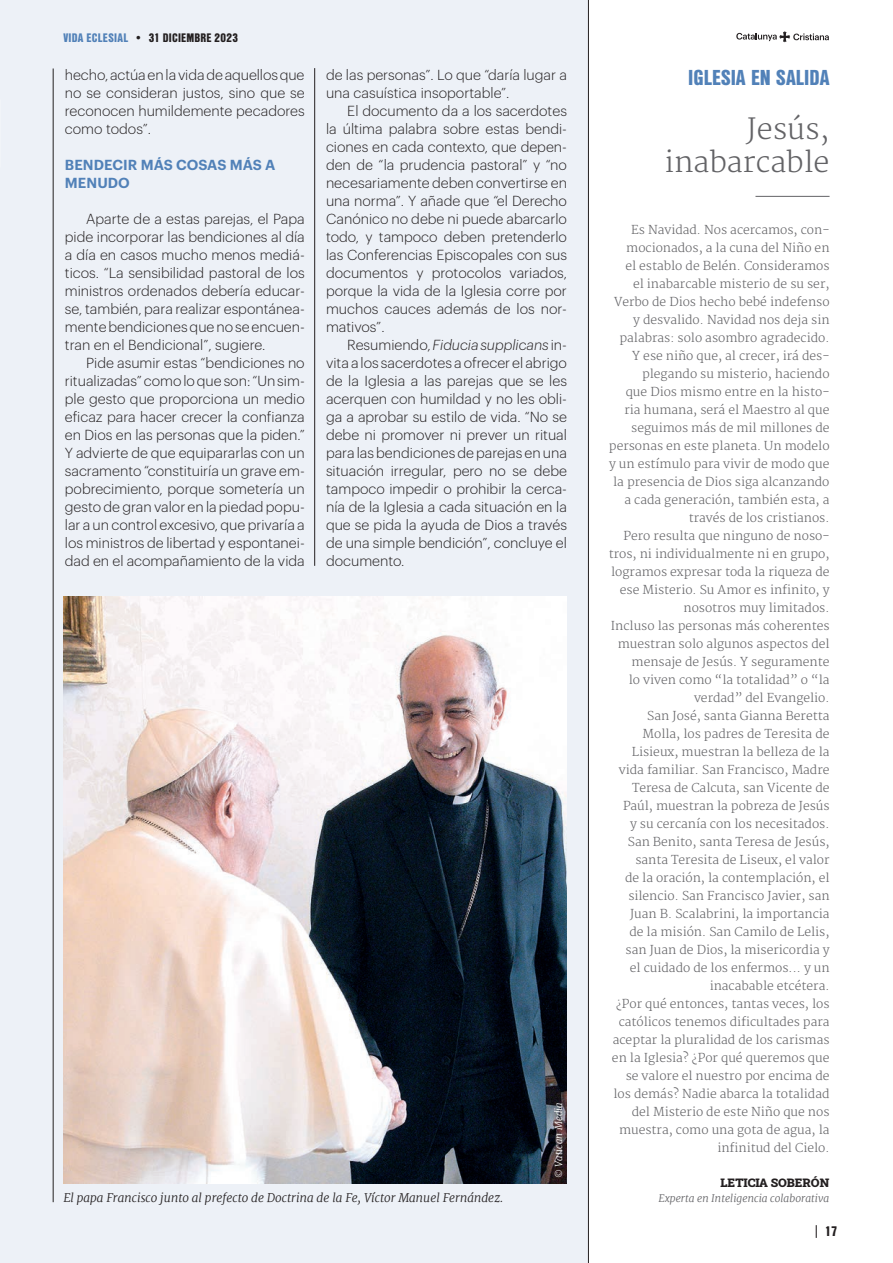
<style>
.page{position:relative;width:893px;height:1263px;background:#edf1f7}
.page>*{position:absolute;margin:0;border:0;box-sizing:border-box;transform-origin:0 0}
.TITULO_ESGLESIA_EN_SORTIDA{font:300 28.5px/33px "Merriweather";color:#636366;text-align:right}
.HEADER_ESGLESIA_SORTIDA{font:900 21px "Nimbus San Con LOT";color:#5181b8}
.TEXTO_PPAL_ESP_V_E{font:300 14.25px/18px "Graphik";color:#231f20;text-align:justify}
.TEXTO_PPAL_CAT_V_E{font:600 14.25px/18px "Graphik";letter-spacing:.005em;color:#5181b8}
.t1{font:900 13.5px "Nimbus San Con LOT";color:#231f20}
.TXT_ESGLESIA_ENSORTIDA{font:300 12px/18px "Merriweather";color:#636366;text-align:right}
.PEU_FOTO{font:italic 300 12px "Merriweather";color:#231f20}
.t2{font:900 12px "Nimbus San Con LOT";letter-spacing:.02em;color:#231f20}
.NOM_REDACTORS{font:12px "Roboto Slab";color:#231f20}
.CARREC_REDACTORS{font:italic 300 10.5px "Merriweather";color:#636366}
.CODINACHPETIT{font:italic 300 9.75px "Merriweather";letter-spacing:.01em;color:#fff}
.s1{color:#5181b8}
.s2{font-style:italic}
</style>
<div class="page">
<div style="left:588px;top:0;width:305px;height:1263px;background:#fff"></div>
<hr style="left:588px;top:0;width:1px;height:1263px;background:#231f20">
<svg style="left:736px;top:31px;width:93px;height:11px"></svg>
<hr style="left:755px;top:196px;width:74px;height:1px;background:#636366">
<img style="left:63px;top:596px;width:504px;height:588px">
<hr style="left:53px;top:69px;width:1px;height:1133px;background:#231f20">
<hr style="left:314px;top:68px;width:1px;height:498px;background:#231f20">
<svg style="left:816px;top:1225px;width:1px;height:13px"></svg>
<p class="t2" style="left:63px;top:28px;width:176px"><span class="s1">VIDA ECLESIAL</span> • 31 DICIEMBRE 2023</p>
<p class="TEXTO_PPAL_ESP_V_E" style="left:65px;top:65px;width:241px">hecho, actúa en la vida de aquellos que no se consideran justos, sino que se reconocen humildemente pecadores como todos”.</p>
<p class="TEXTO_PPAL_CAT_V_E" style="left:65px;top:154px;width:212px">BENDECIR MÁS COSAS MÁS A<br>MENUDO</p>
<p class="TEXTO_PPAL_ESP_V_E" style="left:65px;top:208px;width:241px;text-indent:21px">Aparte de a estas parejas, el Papa pide incorporar las bendiciones al día a día en casos mucho menos mediá&shy;ticos. “La sensibilidad pastoral de los ministros ordenados debería educar&shy;se, también, para realizar espontánea&shy;mente bendiciones que no se encuen&shy;tran en el Bendicional”, sugiere.</p>
<p class="TEXTO_PPAL_ESP_V_E" style="left:65px;top:352px;width:241px;text-indent:21px">Pide asumir estas “bendiciones no ritualizadas” como lo que son: “Un sim&shy;ple gesto que proporciona un medio eficaz para hacer crecer la confianza en Dios en las personas que la piden.” Y advierte de que equipararlas con un sacramento “constituiría un grave em&shy;pobrecimiento, porque sometería un gesto de gran valor en la piedad popu&shy;lar a un control excesivo, que privaría a los ministros de libertad y espontanei&shy;dad en el acompañamiento de la vida</p>
<p class="TEXTO_PPAL_ESP_V_E" style="left:326px;top:64px;width:242px">de las personas”. Lo que “daría lugar a una casuística insoportable”.</p>
<p class="TEXTO_PPAL_ESP_V_E" style="left:326px;top:100px;width:242px;text-indent:21px">El documento da a los sacerdotes la última palabra sobre estas bendi&shy;ciones en cada contexto, que depen&shy;den de “la prudencia pastoral” y “no necesariamente deben convertirse en una norma”. Y añade que “el Derecho Canónico no debe ni puede abarcarlo todo, y tampoco deben pretenderlo las Conferencias Episcopales con sus documentos y protocolos variados, porque la vida de la Iglesia corre por muchos cauces además de los nor&shy;mativos”.</p>
<p class="TEXTO_PPAL_ESP_V_E" style="left:326px;top:334px;width:242px;text-indent:21px">Resumiendo, <span class="s2">Fiducia supplicans</span> in&shy;vita a los sacerdotes a ofrecer el abrigo de la Iglesia a las parejas que se les acerquen con humildad y no les obli&shy;ga a aprobar su estilo de vida. “No se debe ni promover ni prever un ritual para las bendiciones de parejas en una situación irregular, pero no se debe tampoco impedir o prohibir la cerca&shy;nía de la Iglesia a cada situación en la que se pida la ayuda de Dios a través de una simple bendición”, concluye el documento.</p>
<p class="CODINACHPETIT" style="left:553px;top:1177px;width:77px;rotate:-90deg">© Vatican Media</p>
<p class="PEU_FOTO" style="left:63px;top:1190px;width:441px">El papa Francisco junto al prefecto de Doctrina de la Fe, Víctor Manuel Fernández.</p>
<p class="HEADER_ESGLESIA_SORTIDA" style="left:688px;top:61px;width:143px">IGLESIA EN SALIDA</p>
<p class="TITULO_ESGLESIA_EN_SORTIDA" style="left:664px;top:114px;width:167px">Jesús, inabarcable</p>
<p class="TXT_ESGLESIA_ENSORTIDA" style="left:614px;top:221px;width:217px">Es Navidad. Nos acercamos, con&shy;mocionados, a la cuna del Niño en el establo de Belén. Consideramos el inabarcable misterio de su ser, Verbo de Dios hecho bebé indefenso y desvalido. Navidad nos deja sin palabras: solo asombro agradecido.</p>
<p class="TXT_ESGLESIA_ENSORTIDA" style="left:609px;top:347px;width:222px">Y ese niño que, al crecer, irá des&shy;plegando su misterio, haciendo<br>que Dios mismo entre en la histo&shy;ria humana, será el Maestro al que seguimos más de mil millones de personas en este planeta. Un modelo y un estímulo para vivir de modo que la presencia de Dios siga alcanzando a cada generación, también esta, a través de los cristianos.</p>
<p class="TXT_ESGLESIA_ENSORTIDA" style="left:609px;top:527px;width:222px">Pero resulta que ninguno de noso&shy;tros, ni individualmente ni en grupo, logramos expresar toda la riqueza de ese Misterio. Su Amor es infinito, y nosotros muy limitados.</p>
<p class="TXT_ESGLESIA_ENSORTIDA" style="left:611px;top:617px;width:220px">Incluso las personas más coherentes muestran solo algunos aspectos del mensaje de Jesús. Y seguramente<br>lo viven como “la totalidad” o “la verdad” del Evangelio.</p>
<p class="TXT_ESGLESIA_ENSORTIDA" style="left:619px;top:707px;width:212px">San José, santa Gianna Beretta Molla, los padres de Teresita de Lisieux, muestran la belleza de la vida familiar. San Francisco, Madre Teresa de Calcuta, san Vicente de Paúl, muestran la pobreza de Jesús y su cercanía con los necesitados.<br>San Benito, santa Teresa de Jesús, santa Teresita de Liseux, el valor de la oración, la contemplación, el silencio. San Francisco Javier, san Juan B. Scalabrini, la importancia de la misión. San Camilo de Lelis, san Juan de Dios, la misericordia y el cuidado de los enfermos... y un inacabable etcétera.</p>
<p class="TXT_ESGLESIA_ENSORTIDA" style="left:612px;top:995px;width:219px">¿Por qué entonces, tantas veces, los católicos tenemos dificultades para aceptar la pluralidad de los carismas en la Iglesia? ¿Por qué queremos que se valore el nuestro por encima de los demás? Nadie abarca la totalidad del Misterio de este Niño que nos muestra, como una gota de agua, la infinitud del Cielo.</p>
<p class="NOM_REDACTORS" style="left:721px;top:1174px;width:110px">LETICIA SOBERÓN</p>
<p class="CARREC_REDACTORS" style="left:659px;top:1192px;width:172px">Experta en Inteligencia colaborativa</p>
<p class="t1" style="left:825px;top:1221px;width:14px">17</p>
</div>
